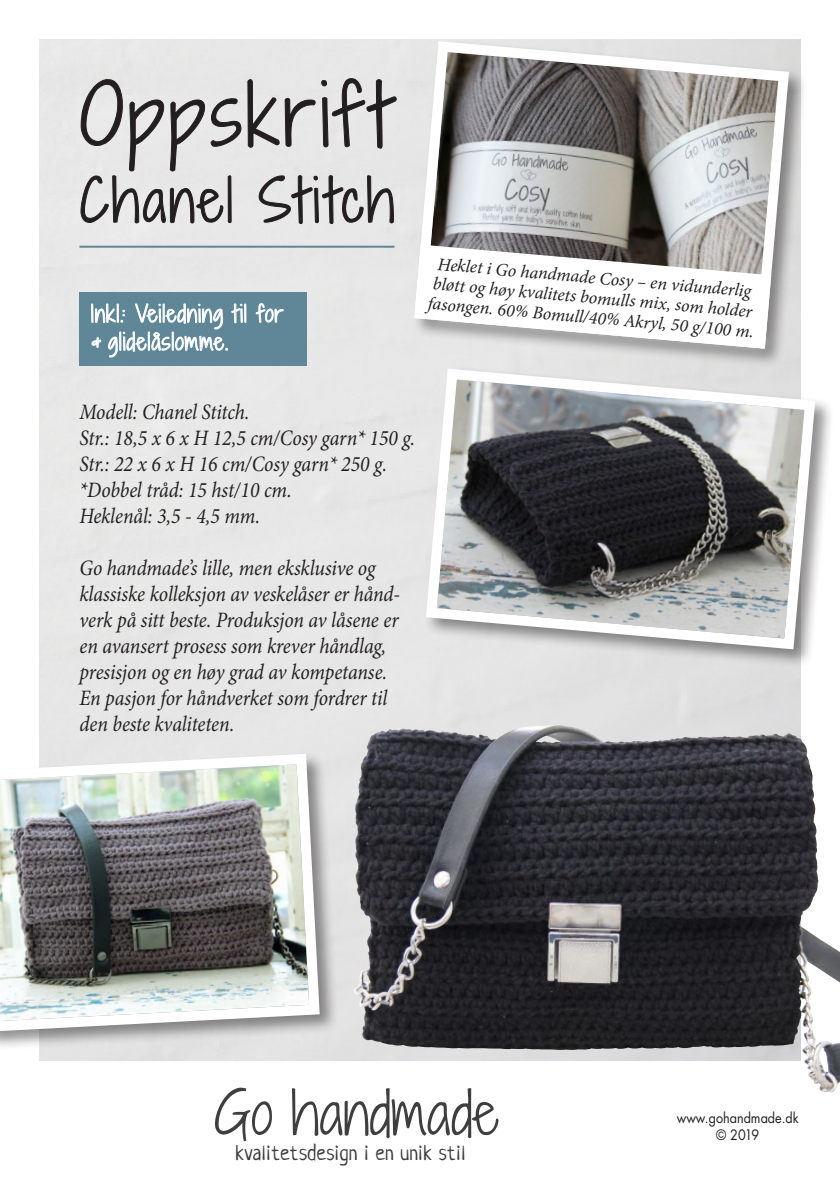
<style>
.page{position:relative;width:840px;height:1191px;background:#fff}
.page>*{position:absolute;margin:0;border:0;box-sizing:border-box;transform-origin:0 0}
.t1{font:300 80px "Shadows Into";letter-spacing:.05em;color:#231f20}
.t2{font:300 56.6px "Shadows Into";color:#3e3e3f}
.t3{font:300 56px "Shadows Into";letter-spacing:.05em;color:#231f20}
.t4{font:italic 22px/26px "Minion Pro";letter-spacing:-.005em;color:#231f20;scale:.9 1}
.t5{font:300 22px "Shadows Into";letter-spacing:.05em;color:#fff}
.t6{font:21.6px "Neucha";letter-spacing:.02em;color:#3e3e3f}
.t7{font:italic 18px/20px "Minion Pro";color:#231f20;text-align:center}
.t8{font:14px "Futura Std";color:#231f20;scale:.9 1}
</style>
<div class="page">
<img style="left:40px;top:40px;width:759px;height:1020px">
<hr style="left:79px;top:246px;width:315px;height:2px;background:#5f8798">
<div style="left:79px;top:292px;width:227px;height:74px;background:#5f8798"></div>
<svg style="left:81px;top:78px;width:315px;height:280px;background:#cad0d2"></svg>
<div style="left:0;top:751px;width:339px;height:300px;background:#231f20;opacity:.5"></div>
<img style="left:0;top:748px;width:325px;height:289px">
<img style="left:351px;top:727px;width:201px;height:322px">
<div style="left:411px;top:39px;width:396px;height:329px;background:#231f20;opacity:.5"></div>
<svg style="left:408px;top:39px;width:386px;height:315px;background:#adadac"></svg>
<svg style="left:414px;top:244px;width:356px;height:105px"></svg>
<div style="left:423px;top:366px;width:410px;height:302px;background:#231f20;opacity:.5"></div>
<svg style="left:420px;top:363px;width:400px;height:292px;background:#919293"></svg>
<p class="t1" style="left:79px;top:57px;width:311px">Oppskrift</p>
<p class="t3" style="left:79px;top:160px;width:316px">Chanel Stitch</p>
<p class="t5" style="left:91px;top:298px;width:194px">Inkl.: Veiledning til for</p>
<p class="t5" style="left:91px;top:326px;width:139px">&amp; glidelåslomme.</p>
<p class="t7" style="left:432px;top:253px;width:328px;rotate:5deg">Heklet i Go handmade Cosy – en vidunderlig bløtt og høy kvalitets bomulls mix, som holder fasongen. 60% Bomull/40% Akryl, 50 g/100 m.</p>
<p class="t4" style="left:79px;top:398px;width:190px">Modell: Chanel Stitch.</p>
<p class="t4" style="left:79px;top:424px;width:374px">Str.: 18,5 x 6 x H 12,5 cm/Cosy garn* 150 g.</p>
<p class="t4" style="left:79px;top:450px;width:343px">Str.: 22 x 6 x H 16 cm/Cosy garn* 250 g.</p>
<p class="t4" style="left:79px;top:476px;width:237px">*Dobbel tråd: 15 hst/10 cm.</p>
<p class="t4" style="left:79px;top:502px;width:202px">Heklenål: 3,5 - 4,5 mm.</p>
<p class="t4" style="left:79px;top:554px;width:358px">Go handmade’s lille, men eksklusive og klassiske kolleksjon av veskelåser er hånd&shy;verk på sitt beste. Produksjon av låsene er en avansert prosess som krever håndlag, presisjon og en høy grad av kompetanse.</p>
<p class="t4" style="left:79px;top:684px;width:343px">En pasjon for håndverket som fordrer til</p>
<p class="t4" style="left:79px;top:710px;width:173px">den beste kvaliteten.</p>
<p class="t2" style="left:214px;top:1071px;width:286px">Go handmade</p>
<p class="t6" style="left:235px;top:1140px;width:231px">kvalitetsdesign i en unik stil</p>
<p class="t8" style="left:676px;top:1109px;width:137px">www.gohandmade.dk</p>
<p class="t8" style="left:715px;top:1125px;width:49px">© 2019</p>
</div>
